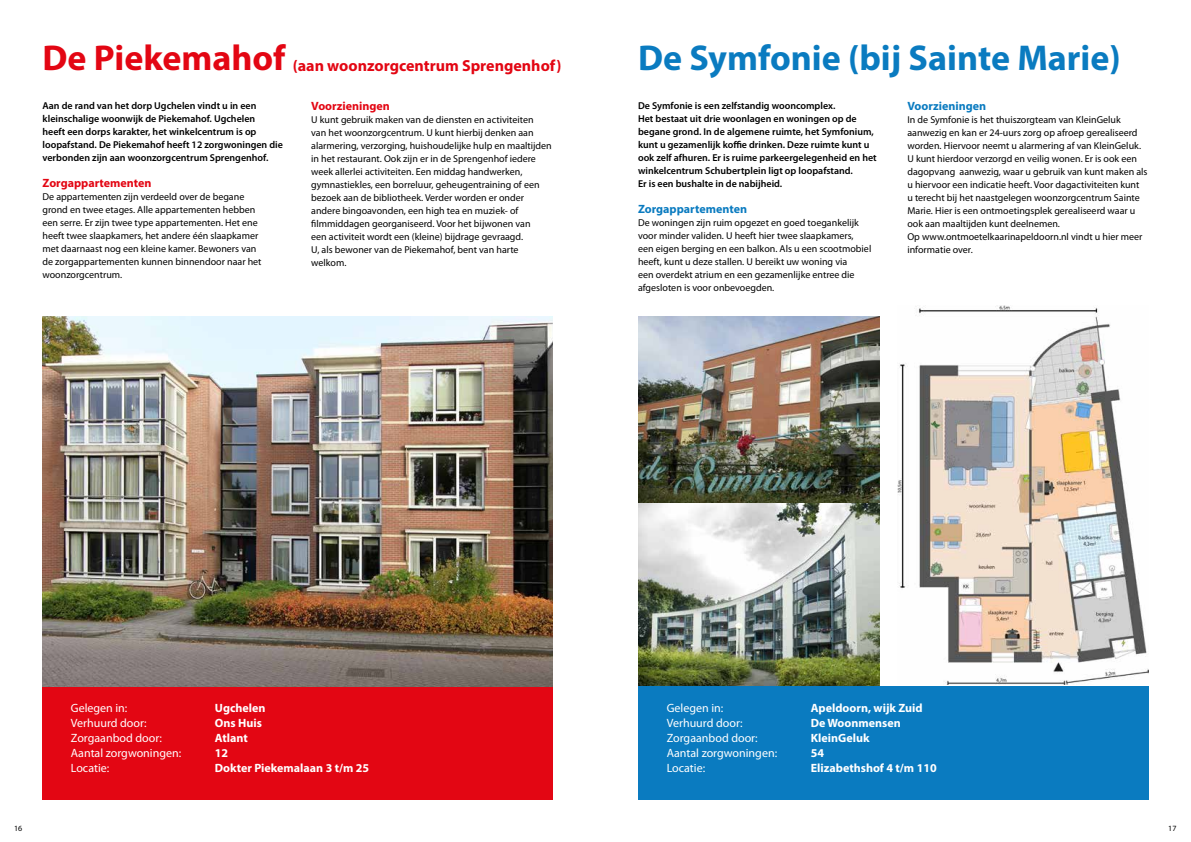
<style>
.page{position:relative;width:1191px;height:842px;background:#fff}
.page>*{position:absolute;margin:0;border:0;box-sizing:border-box;transform-origin:0 0}
.t1{font:700 36px "Myriad Pro";color:#0a7bc0}
.t2{font:700 36px "Myriad Pro";color:#e30613}
.t3{font:700 16px "Myriad Pro";color:#e30613}
.t4{font:12px "Myriad Pro";color:#fff}
.t5{font:700 12px "Myriad Pro";color:#fff}
.t6{font:700 12px "Myriad Pro";color:#0a7bc0}
.t7{font:700 12px "Myriad Pro";color:#e30613}
.t8{font:10px/13px "Myriad Pro";color:#000}
.t9{font:600 10px/13px "Myriad Pro";color:#000}
.t10{font:8px "Myriad Pro";color:#000}
</style>
<div class="page">
<img style="left:638px;top:316px;width:241px;height:370px">
<img style="left:897px;top:306px;width:251px;height:379px">
<div style="left:638px;top:686px;width:510px;height:113px;background:#0a7bc0"></div>
<img style="left:43px;top:316px;width:510px;height:371px">
<div style="left:43px;top:687px;width:510px;height:112px;background:#e30613"></div>
<h1 class="t2" style="left:43px;top:34px;width:244px">De Piekemahof</h1>
<p class="t9" style="left:43px;top:99px;width:242px">Aan de rand van het dorp Ugchelen vindt u in een kleinschalige woonwijk de Piekemahof. Ugchelen<br>heeft een dorps karakter, het winkelcentrum is op loopafstand. De Piekemahof heeft 12 zorgwoningen die verbonden zijn aan woonzorgcentrum Sprengenhof.</p>
<p class="t7" style="left:43px;top:175px;width:111px">Zorgappartementen</p>
<p class="t8" style="left:43px;top:190px;width:220px">De appartementen zijn verdeeld over de begane grond en twee etages. Alle appartementen hebben een serre. Er zijn twee type appartementen. Het ene heeft twee slaapkamers, het andere één slaapkamer met daarnaast nog een kleine kamer. Bewoners van de zorgappartementen kunnen binnendoor naar het woonzorgcentrum.</p>
<h2 class="t3" style="left:293px;top:55px;width:270px">(aan woonzorgcentrum Sprengenhof)</h2>
<p class="t7" style="left:311px;top:98px;width:80px">Voorzieningen</p>
<p class="t8" style="left:311px;top:113px;width:242px">U kunt gebruik maken van de diensten en activiteiten<br>van het woonzorgcentrum. U kunt hierbij denken aan alarmering, verzorging, huishoudelijke hulp en maaltijden in het restaurant. Ook zijn er in de Sprengenhof iedere week allerlei activiteiten. Een middag handwerken, gymnastiekles, een borreluur, geheugentraining of een bezoek aan de bibliotheek. Verder worden er onder andere bingoavonden, een high tea en muziek- of filmmiddagen georganiseerd. Voor het bijwonen van<br>een activiteit wordt een (kleine) bijdrage gevraagd.<br>U, als bewoner van de Piekemahof, bent van harte welkom.</p>
<h1 class="t1" style="left:638px;top:34px;width:484px">De Symfonie (bij Sainte Marie)</h1>
<p class="t9" style="left:638px;top:99px;width:240px">De Symfonie is een zelfstandig wooncomplex.<br>Het bestaat uit drie woonlagen en woningen op de begane grond. In de algemene ruimte, het Symfonium, kunt u gezamenlijk koffie drinken. Deze ruimte kunt u ook zelf afhuren. Er is ruime parkeergelegenheid en het winkelcentrum Schubertplein ligt op loopafstand.<br>Er is een bushalte in de nabijheid.</p>
<p class="t6" style="left:638px;top:201px;width:111px">Zorgappartementen</p>
<p class="t8" style="left:638px;top:216px;width:235px">De woningen zijn ruim opgezet en goed toegankelijk voor minder validen. U heeft hier twee slaapkamers, een eigen berging en een balkon. Als u een scootmobiel heeft, kunt u deze stallen. U bereikt uw woning via<br>een overdekt atrium en een gezamenlijke entree die afgesloten is voor onbevoegden.</p>
<p class="t6" style="left:907px;top:98px;width:80px">Voorzieningen</p>
<p class="t8" style="left:907px;top:113px;width:242px">In de Symfonie is het thuiszorgteam van KleinGeluk aanwezig en kan er 24-uurs zorg op afroep gerealiseerd worden. Hiervoor neemt u alarmering af van KleinGeluk.<br>U kunt hierdoor verzorgd en veilig wonen. Er is ook een dagopvang aanwezig, waar u gebruik van kunt maken als u hiervoor een indicatie heeft. Voor dagactiviteiten kunt<br>u terecht bij het naastgelegen woonzorgcentrum Sainte Marie. Hier is een ontmoetingsplek gerealiseerd waar u ook aan maaltijden kunt deelnemen.<br>Op www.ontmoetelkaarinapeldoorn.nl vindt u hier meer informatie over.</p>
<p class="t10" style="left:14px;top:823px;width:10px">16</p>
<p class="t4" style="left:71px;top:701px;width:58px">Gelegen in:</p>
<p class="t5" style="left:215px;top:700px;width:52px">Ugchelen</p>
<p class="t4" style="left:71px;top:716px;width:77px">Verhuurd door:</p>
<p class="t5" style="left:215px;top:715px;width:49px">Ons Huis</p>
<p class="t4" style="left:71px;top:731px;width:93px">Zorgaanbod door:</p>
<p class="t5" style="left:215px;top:730px;width:35px">Atlant</p>
<p class="t4" style="left:71px;top:746px;width:112px">Aantal zorgwoningen:</p>
<p class="t5" style="left:215px;top:745px;width:15px">12</p>
<p class="t4" style="left:71px;top:761px;width:40px">Locatie:</p>
<p class="t5" style="left:215px;top:760px;width:156px">Dokter Piekemalaan 3 t/m 25</p>
<p class="t4" style="left:666px;top:701px;width:58px">Gelegen in:</p>
<p class="t5" style="left:810px;top:700px;width:113px">Apeldoorn, wijk Zuid</p>
<p class="t4" style="left:666px;top:716px;width:77px">Verhuurd door:</p>
<p class="t5" style="left:810px;top:715px;width:91px">De Woonmensen</p>
<p class="t4" style="left:666px;top:731px;width:93px">Zorgaanbod door:</p>
<p class="t5" style="left:810px;top:730px;width:60px">KleinGeluk</p>
<p class="t4" style="left:666px;top:746px;width:112px">Aantal zorgwoningen:</p>
<p class="t5" style="left:810px;top:745px;width:15px">54</p>
<p class="t4" style="left:666px;top:761px;width:40px">Locatie:</p>
<p class="t5" style="left:810px;top:760px;width:127px">Elizabethshof 4 t/m 110</p>
<p class="t10" style="left:1168px;top:823px;width:10px">17</p>
</div>
